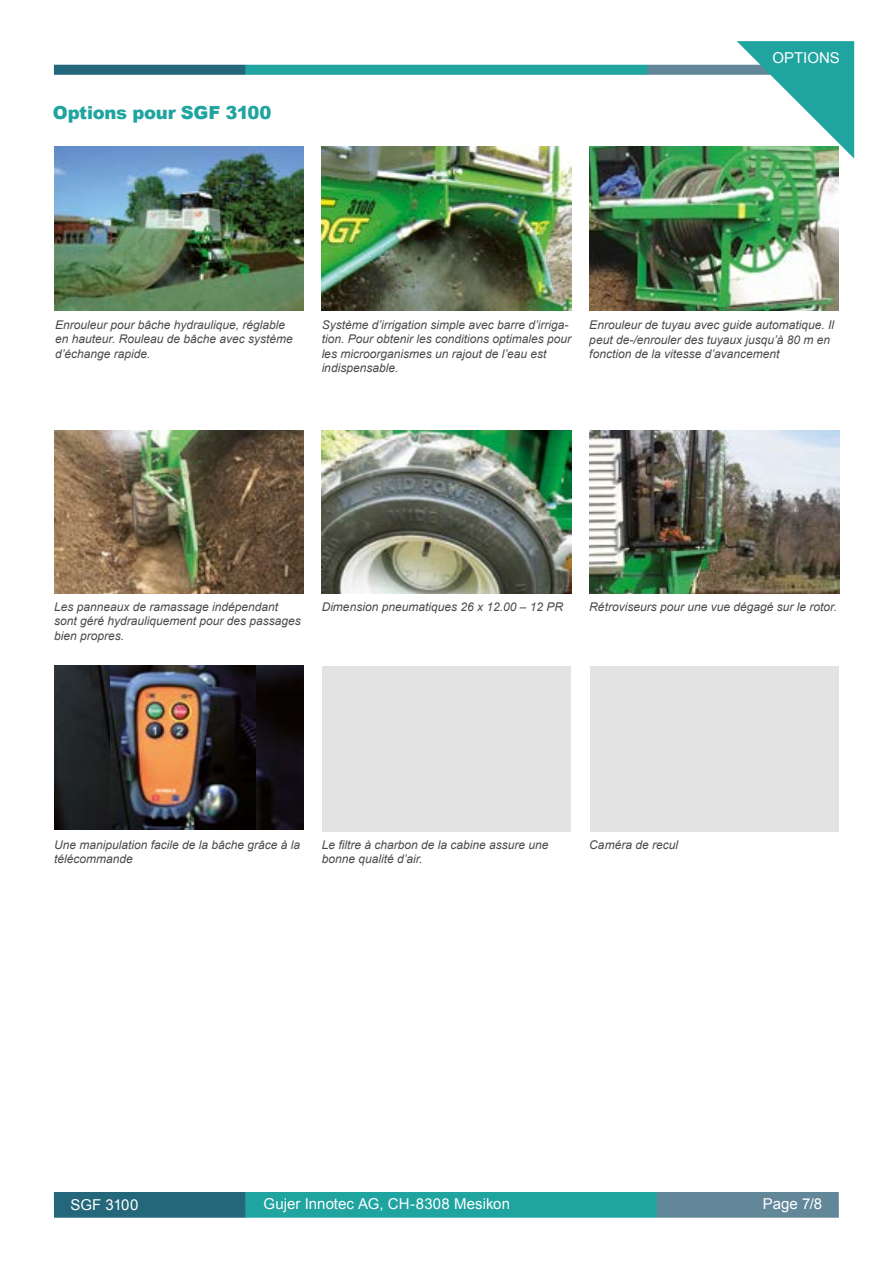
<style>
.page{position:relative;width:893px;height:1263px;background:#fff}
.page>*{position:absolute;margin:0;border:0;box-sizing:border-box;transform-origin:0 0}
.t1{font:900 18px "Arial";letter-spacing:-.015em;color:#1fa4a0}
.t2{font:15px "Arial";color:#fff}
.t3{font:italic 12px/14.4px "Arial";color:#4a4a49}
</style>
<div class="page">
<div style="left:648px;top:1192px;width:191px;height:28px;background:#628798"></div>
<div style="left:238px;top:1192px;width:419px;height:45px;background:#1fa4a0"></div>
<div style="left:54px;top:1192px;width:191px;height:37px;background:#24677a"></div>
<div style="left:547px;top:64px;width:292px;height:12px;background:#628798"></div>
<div style="left:234px;top:64px;width:414px;height:32px;background:#1fa4a0"></div>
<div style="left:54px;top:64px;width:191px;height:25px;background:#24677a"></div>
<div style="left:45px;top:42px;width:820px;height:23px;background:#fff;border:2px solid #fff"></div>
<div style="left:52px;top:75px;width:820px;height:23px;background:#fff"></div>
<div style="left:54px;top:1218px;width:785px;height:19px;background:#fff"></div>
<div style="left:590px;top:666px;width:249px;height:166px;background:#e3e3e3"></div>
<div style="left:322px;top:666px;width:249px;height:166px;background:#e3e3e3"></div>
<img style="left:54px;top:665px;width:57px;height:164px">
<img style="left:256px;top:665px;width:47px;height:164px">
<img style="left:322px;top:430px;width:249px;height:164px">
<img style="left:54px;top:430px;width:250px;height:164px">
<img style="left:322px;top:147px;width:249px;height:163px">
<img style="left:590px;top:147px;width:249px;height:163px">
<img style="left:589px;top:430px;width:250px;height:164px">
<img style="left:111px;top:665px;width:145px;height:164px">
<img style="left:54px;top:147px;width:250px;height:163px">
<svg style="left:737px;top:41px;width:117px;height:118px"></svg>
<h1 class="t1" style="left:53px;top:100px;width:220px">Options pour SGF 3100</h1>
<p class="t2" style="left:772px;top:48px;width:69px">OPTIONS</p>
<p class="t3" style="left:55px;top:317px;width:239px">Enrouleur pour bâche hydraulique, réglable en hauteur. Rouleau de bâche avec système d’échange rapide.</p>
<p class="t3" style="left:322px;top:317px;width:251px">Système d’irrigation simple avec barre d’irriga&shy;tion. Pour obtenir les conditions optimales pour les microorganismes un rajout de l’eau est indispensable.</p>
<p class="t3" style="left:589px;top:318px;width:246px">Enrouleur de tuyau avec guide automatique. Il peut de-/enrouler des tuyaux jusqu’à 80 m en fonction de la vitesse d’avancement</p>
<p class="t3" style="left:54px;top:600px;width:226px">Les panneaux de ramassage indépendant</p>
<p class="t3" style="left:322px;top:600px;width:243px">Dimension pneumatiques 26 x 12.00 – 12 PR</p>
<p class="t3" style="left:54px;top:614px;width:248px">sont géré hydrauliquement pour des passages bien propres.</p>
<p class="t3" style="left:589px;top:600px;width:249px">Rétroviseurs pour une vue dégagé sur le rotor.</p>
<p class="t3" style="left:322px;top:838px;width:228px">Le filtre à charbon de la cabine assure une bonne qualité d’air.</p>
<p class="t3" style="left:54px;top:838px;width:248px">Une manipulation facile de la bâche grâce à la télécommande</p>
<p class="t3" style="left:589px;top:838px;width:90px">Caméra de recul</p>
<p class="t2" style="left:70px;top:1194px;width:69px">SGF 3100</p>
<p class="t2" style="left:264px;top:1194px;width:248px">Gujer Innotec AG, CH-8308 Mesikon</p>
<p class="t2" style="left:763px;top:1194px;width:61px">Page 7/8</p>
</div>
